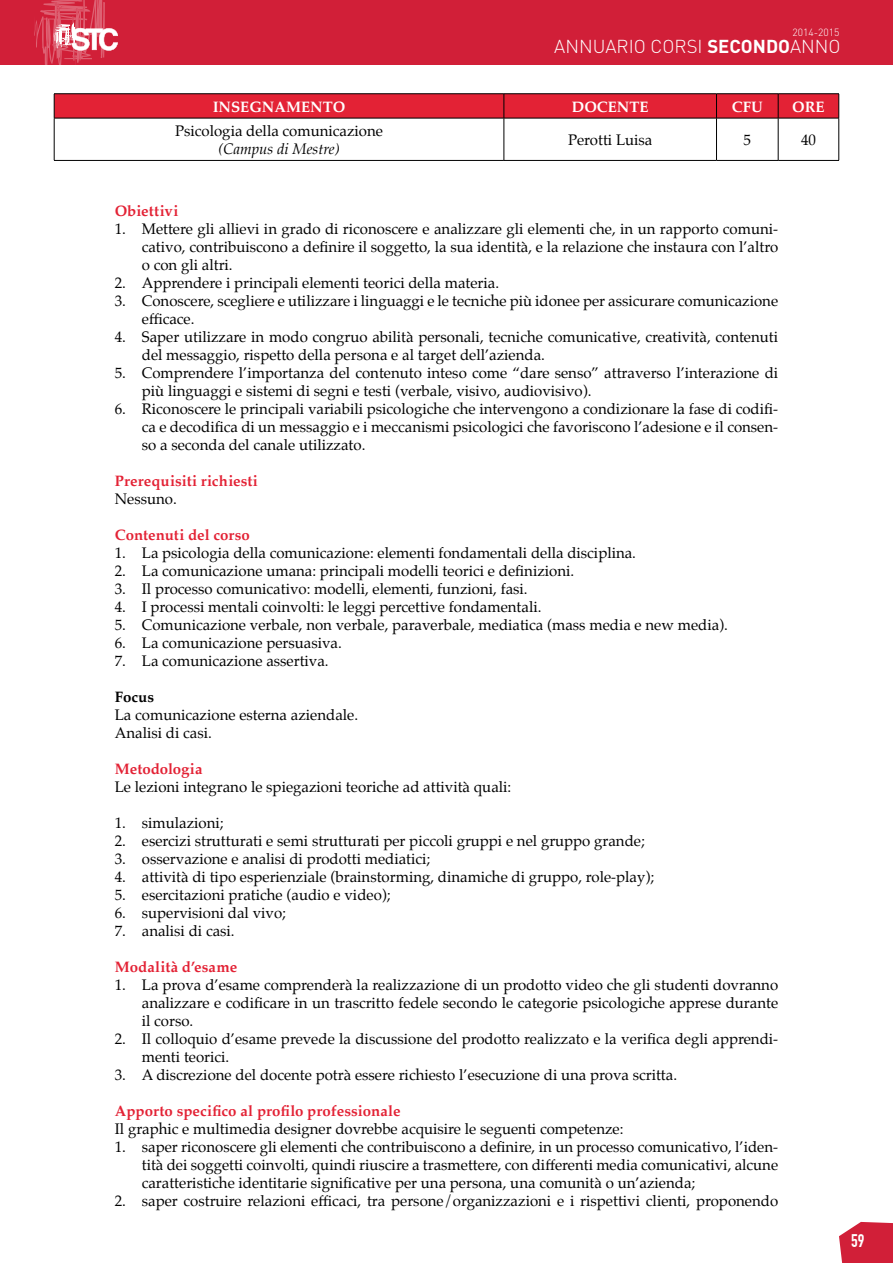
<style>
.page{position:relative;width:893px;height:1263px;background:#fff}
.page>*{position:absolute;margin:0;border:0;box-sizing:border-box;transform-origin:0 0}
.t1{font:300 18.45px "DIN";color:#fff}
.t2{font:700 17.85px "DIN Condensed";color:#fff}
.t3{font:15px/18px "Palatino";color:#000}
.t4{font:700 15px "Palatino";letter-spacing:.005em;color:#e32235}
.t5{font:700 15px "Palatino";color:#fff}
.t6{font:italic 15px "Palatino";color:#000}
.t7{font:700 15px "Palatino";color:#000}
.t8{font:300 10.35px "DIN";color:#fff}
.s1{font-weight:700}
</style>
<div class="page">
<svg style="left:839px;top:1222px;width:54px;height:41px;background:#d5344b"></svg>
<div style="left:0;top:0;width:893px;height:65px;background:#d11f38"></div>
<svg style="left:34px;top:0;width:84px;height:65px"></svg>
<hr style="left:54px;top:93px;width:450px;height:1px;background:#000">
<hr style="left:504px;top:93px;width:212px;height:1px;background:#000">
<hr style="left:716px;top:93px;width:62px;height:1px;background:#000">
<hr style="left:778px;top:93px;width:61px;height:1px;background:#000">
<hr style="left:54px;top:118px;width:450px;height:1px;background:#000">
<hr style="left:504px;top:118px;width:212px;height:1px;background:#000">
<hr style="left:716px;top:118px;width:62px;height:1px;background:#000">
<hr style="left:778px;top:118px;width:61px;height:1px;background:#000">
<svg style="left:54px;top:94px;width:785px;height:24px;background:#db2033"></svg>
<hr style="left:54px;top:118px;width:1px;height:42px;background:#000">
<hr style="left:504px;top:118px;width:1px;height:42px;background:#000">
<hr style="left:716px;top:118px;width:1px;height:42px;background:#000">
<hr style="left:778px;top:118px;width:1px;height:42px;background:#000">
<hr style="left:838px;top:118px;width:1px;height:42px;background:#000">
<hr style="left:54px;top:160px;width:450px;height:1px;background:#000">
<hr style="left:504px;top:160px;width:212px;height:1px;background:#000">
<hr style="left:716px;top:160px;width:62px;height:1px;background:#000">
<hr style="left:778px;top:160px;width:61px;height:1px;background:#000">
<p class="t8" style="left:793px;top:26px;width:49px">2014-2015</p>
<p class="t1" style="left:554px;top:35px;width:200px">ANNUARIO CORSI <span class="s1">SECONDO</span></p>
<p class="t1" style="left:790px;top:35px;width:52px">ANNO</p>
<p class="t5" style="left:213px;top:94px;width:134px">INSEGNAMENTO</p>
<p class="t5" style="left:572px;top:94px;width:78px">DOCENTE</p>
<p class="t5" style="left:732px;top:94px;width:32px">CFU</p>
<p class="t5" style="left:792px;top:94px;width:34px">ORE</p>
<p class="t3" style="left:175px;top:122px;width:209px">Psicologia della comunicazione</p>
<p class="t6" style="left:218px;top:137px;width:123px">(Campus di Mestre)</p>
<p class="t3" style="left:568px;top:131px;width:86px">Perotti Luisa</p>
<p class="t3" style="left:744px;top:131px;width:9px">5</p>
<p class="t3" style="left:801px;top:131px;width:16px">40</p>
<p class="t4" style="left:115px;top:198px;width:65px">Obiettivi</p>
<p class="t3" style="left:142px;top:220px;width:638px;text-align:justify;text-indent:-27px">1. Mettere gli allievi in grado di riconoscere e analizzare gli elementi che, in un rapporto comuni&shy;cativo, contribuiscono a definire il soggetto, la sua identità, e la relazione che instaura con l’altro o con gli altri.</p>
<p class="t3" style="left:115px;top:274px;width:386px">2. Apprendere i principali elementi teorici della materia.</p>
<p class="t3" style="left:142px;top:292px;width:638px;text-indent:-27px">3. Conoscere, scegliere e utilizzare i linguaggi e le tecniche più idonee per assicurare comunicazione efficace.</p>
<p class="t3" style="left:142px;top:328px;width:638px;text-indent:-27px">4. Saper utilizzare in modo congruo abilità personali, tecniche comunicative, creatività, contenuti del messaggio, rispetto della persona e al target dell’azienda.</p>
<p class="t3" style="left:142px;top:364px;width:638px;text-indent:-27px">5. Comprendere l’importanza del contenuto inteso come “dare senso” attraverso l’interazione di più linguaggi e sistemi di segni e testi (verbale, visivo, audiovisivo).</p>
<p class="t3" style="left:142px;top:400px;width:638px;text-align:justify;text-indent:-27px">6. Riconoscere le principali variabili psicologiche che intervengono a condizionare la fase di codifi&shy;ca e decodifica di un messaggio e i meccanismi psicologici che favoriscono l’adesione e il consen&shy;so a seconda del canale utilizzato.</p>
<p class="t4" style="left:115px;top:468px;width:144px">Prerequisiti richiesti</p>
<p class="t3" style="left:115px;top:490px;width:64px">Nessuno.</p>
<p class="t4" style="left:115px;top:522px;width:137px">Contenuti del corso</p>
<p class="t3" style="left:115px;top:544px;width:523px">1. La psicologia della comunicazione: elementi fondamentali della disciplina.</p>
<p class="t3" style="left:115px;top:562px;width:461px">2. La comunicazione umana: principali modelli teorici e definizioni.</p>
<p class="t3" style="left:115px;top:580px;width:414px">3. Il processo comunicativo: modelli, elementi, funzioni, fasi.</p>
<p class="t3" style="left:115px;top:598px;width:428px">4. I processi mentali coinvolti: le leggi percettive fondamentali.</p>
<p class="t3" style="left:115px;top:616px;width:615px">5. Comunicazione verbale, non verbale, paraverbale, mediatica (mass media e new media).</p>
<p class="t3" style="left:115px;top:634px;width:229px">6. La comunicazione persuasiva.</p>
<p class="t3" style="left:115px;top:652px;width:215px">7. La comunicazione assertiva.</p>
<p class="t7" style="left:115px;top:684px;width:41px">Focus</p>
<p class="t3" style="left:115px;top:706px;width:245px">La comunicazione esterna aziendale.<br>Analisi di casi.</p>
<p class="t4" style="left:115px;top:756px;width:89px">Metodologia</p>
<p class="t3" style="left:115px;top:778px;width:398px">Le lezioni integrano le spiegazioni teoriche ad attività quali:</p>
<p class="t3" style="left:115px;top:814px;width:110px">1. simulazioni;</p>
<p class="t3" style="left:115px;top:832px;width:531px">2. esercizi strutturati e semi strutturati per piccoli gruppi e nel gruppo grande;</p>
<p class="t3" style="left:115px;top:850px;width:317px">3. osservazione e analisi di prodotti mediatici;</p>
<p class="t3" style="left:115px;top:868px;width:541px">4. attività di tipo esperienziale (brainstorming, dinamiche di gruppo, role-play);</p>
<p class="t3" style="left:115px;top:886px;width:277px">5. esercitazioni pratiche (audio e video);</p>
<p class="t3" style="left:115px;top:904px;width:173px">6. supervisioni dal vivo;</p>
<p class="t3" style="left:115px;top:922px;width:121px">7. analisi di casi.</p>
<p class="t4" style="left:115px;top:954px;width:124px">Modalità d’esame</p>
<p class="t3" style="left:142px;top:976px;width:638px;text-align:justify;text-indent:-27px">1. La prova d’esame comprenderà la realizzazione di un prodotto video che gli studenti dovranno analizzare e codificare in un trascritto fedele secondo le categorie psicologiche apprese durante il corso.</p>
<p class="t3" style="left:142px;top:1030px;width:638px;text-indent:-27px">2. Il colloquio d’esame prevede la discussione del prodotto realizzato e la verifica degli apprendi&shy;menti teorici.</p>
<p class="t3" style="left:115px;top:1066px;width:564px">3. A discrezione del docente potrà essere richiesto l’esecuzione di una prova scritta.</p>
<p class="t4" style="left:115px;top:1098px;width:287px">Apporto specifico al profilo professionale</p>
<p class="t3" style="left:115px;top:1120px;width:510px">Il graphic e multimedia designer dovrebbe acquisire le seguenti competenze:</p>
<p class="t3" style="left:142px;top:1138px;width:638px;text-align:justify;text-indent:-27px">1. saper riconoscere gli elementi che contribuiscono a definire, in un processo comunicativo, l’iden&shy;tità dei soggetti coinvolti, quindi riuscire a trasmettere, con differenti media comunicativi, alcune caratteristiche identitarie significative per una persona, una comunità o un’azienda;</p>
<p class="t3" style="left:115px;top:1192px;width:665px">2. saper costruire relazioni efficaci, tra persone/organizzazioni e i rispettivi clienti, proponendo</p>
<p class="t2" style="left:851px;top:1230px;width:15px">59</p>
</div>
